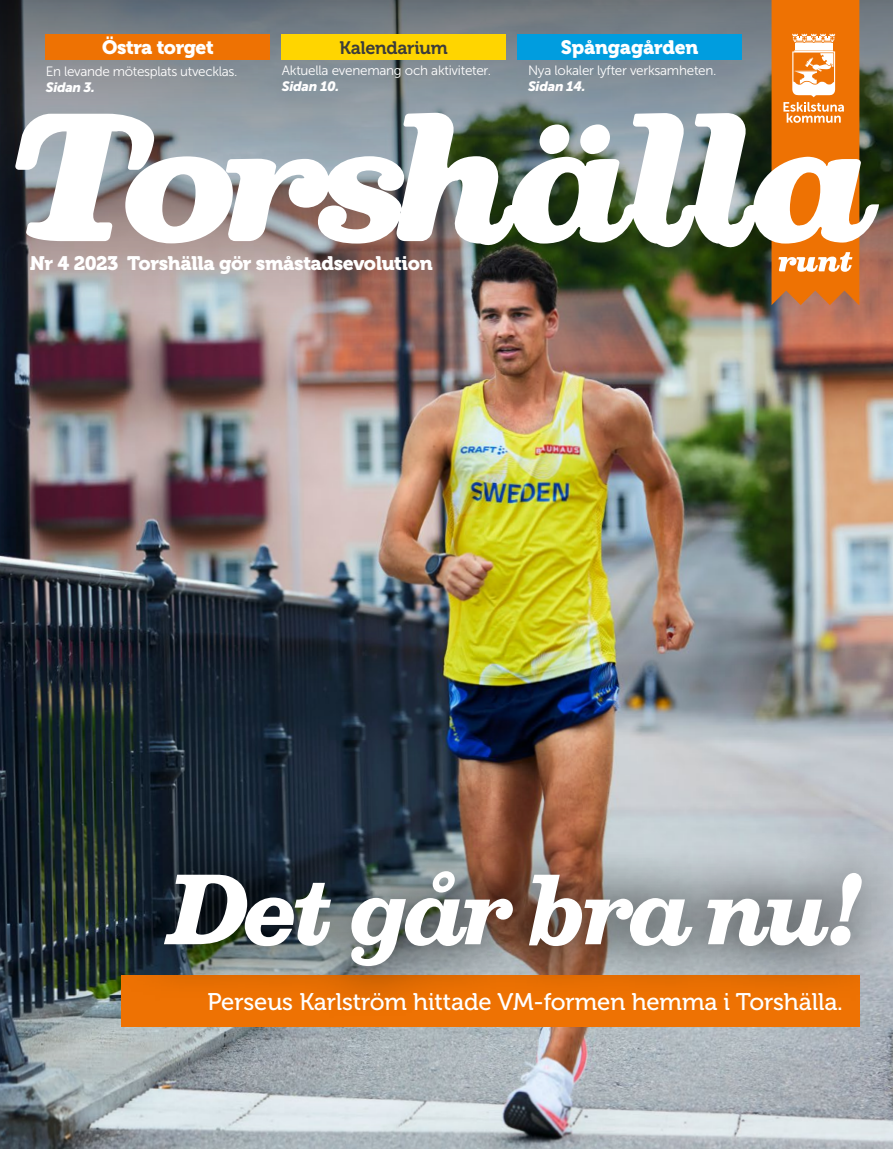
<style>
.page{position:relative;width:893px;height:1149px;background:#fff}
.page>*{position:absolute;margin:0;border:0;box-sizing:border-box;transform-origin:0 0}
.t1{font:italic 700 104.1px "Egizio URW";letter-spacing:-.06em;color:#fff}
.t2{font:24px "Museo 500";letter-spacing:-.005em;color:#fff}
.t3{font:19.5px "Museo 900";letter-spacing:-.02em;color:#fff}
.t4{font:19.35px "Museo 900";letter-spacing:-.015em;color:#fff}
.t5{font:18px "Museo 700";letter-spacing:-.015em;color:#3c3c3b}
.t6{font:13.5px "Museo Sans 300";letter-spacing:-.02em;color:#fff}
.t7{font:italic 13.5px "Museo Sans 900";letter-spacing:-.02em;color:#fff}
</style>
<div class="page">
<img style="left:0;top:336px;width:893px;height:812px">
<img style="left:0;top:0;width:893px;height:336px">
<div style="left:121px;top:975px;width:738px;height:52px;background:#ee7203"></div>
<svg style="left:116px;top:821px;width:777px;height:196px"></svg>
<svg style="left:15px;top:112px;width:864px;height:143px"></svg>
<svg style="left:771px;top:0;width:88px;height:305px"></svg>
<div style="left:46px;top:34px;width:224px;height:25px;background:#ee7203"></div>
<div style="left:282px;top:34px;width:224px;height:25px;background:#ffd500"></div>
<div style="left:518px;top:34px;width:224px;height:25px;background:#009ddf"></div>
<h3 class="t4" style="left:102px;top:36px;width:113px">Östra torget</h3>
<h3 class="t5" style="left:340px;top:38px;width:110px">Kalendarium</h3>
<h3 class="t4" style="left:561px;top:36px;width:139px">Spångagården</h3>
<p class="t6" style="left:46px;top:64px;width:193px">En levande mötesplats utvecklas.</p>
<p class="t7" style="left:46px;top:80px;width:51px">Sidan 3.</p>
<p class="t6" style="left:282px;top:63px;width:211px">Aktuella evenemang och aktiviteter.</p>
<p class="t7" style="left:282px;top:79px;width:59px">Sidan 10.</p>
<p class="t6" style="left:528px;top:63px;width:190px">Nya lokaler lyfter verksamheten.</p>
<p class="t7" style="left:528px;top:79px;width:59px">Sidan 14.</p>
<h3 class="t3" style="left:30px;top:252px;width:404px">Nr 4 2023 Torshälla gör småstadsevolution</h3>
<h1 class="t1" style="left:163px;top:847px;width:697px">Det går bra nu!</h1>
<h2 class="t2" style="left:208px;top:988px;width:637px">Perseus Karlström hittade VM-formen hemma i Torshälla.</h2>
</div>
